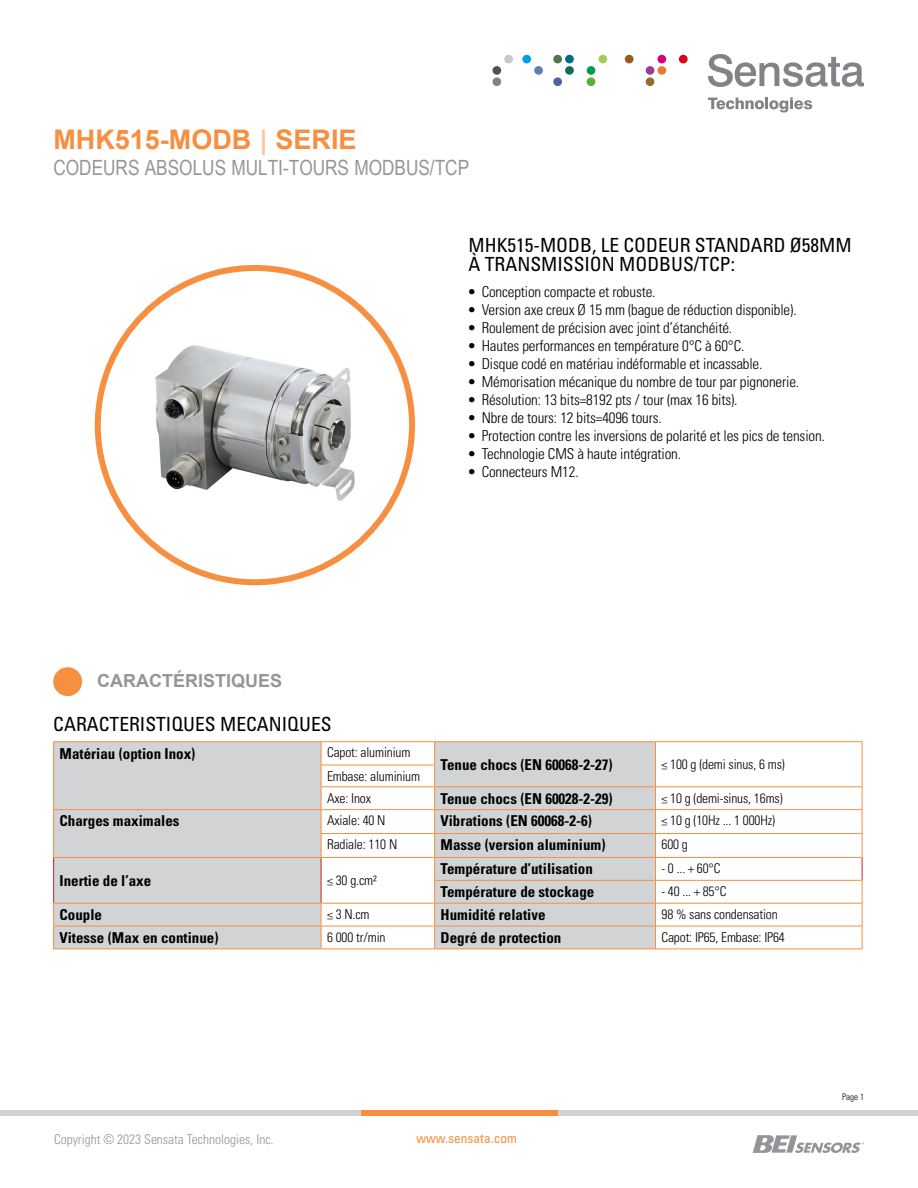
<style>
.page{position:relative;width:918px;height:1188px;background:#fff}
.page>*{position:absolute;margin:0;border:0;box-sizing:border-box;transform-origin:0 0}
.t1{font:700 27px "Arial";color:#f78f41}
.t2{font:21px "Arial Narrow";color:#939598}
.t3{font:condensed 19.5px/19.5px "Univers LT Pro";color:#000}
.t4{font:700 18px "Arial";color:#939598}
.t5{font:300 condensed 15px "Univers LT Pro";letter-spacing:-.01em;color:#000}
.t6{font:700 condensed 15px "Univers LT Pro";color:#000}
.t7{font:300 condensed 13.5px/21.8px "Univers LT Pro";letter-spacing:-.01em;color:#000}
.t8{font:300 condensed 13.5px "Univers LT Pro";color:#939598}
.t9{font:condensed 13.5px "Univers LT Pro";color:#f78f41}
.t10{font:300 condensed 9px "Univers LT Pro";color:#000}
.s1{color:#fbc7a0}
</style>
<div class="page">
<svg style="left:708px;top:54px;width:156px;height:33px"></svg>
<svg style="left:708px;top:97px;width:104px;height:15px"></svg>
<div style="left:492px;top:77px;width:9px;height:9px;background:#828287;border-radius:50%"></div>
<div style="left:522px;top:55px;width:9px;height:8px;background:#009eed;border-radius:50%"></div>
<div style="left:534px;top:66px;width:9px;height:9px;background:#5982b0;border-radius:50%"></div>
<div style="left:553px;top:55px;width:9px;height:8px;background:#4f784a;border-radius:50%"></div>
<div style="left:565px;top:55px;width:9px;height:8px;background:#006b87;border-radius:50%"></div>
<div style="left:565px;top:66px;width:9px;height:9px;background:#146b5c;border-radius:50%"></div>
<div style="left:553px;top:77px;width:9px;height:9px;background:#4f61ad;border-radius:50%"></div>
<div style="left:598px;top:55px;width:9px;height:8px;background:#a1cc52;border-radius:50%"></div>
<div style="left:587px;top:66px;width:8px;height:9px;background:#009e45;border-radius:50%"></div>
<div style="left:587px;top:77px;width:8px;height:9px;background:#59b030;border-radius:50%"></div>
<div style="left:657px;top:55px;width:9px;height:8px;background:#d9007a;border-radius:50%"></div>
<div style="left:646px;top:66px;width:8px;height:9px;background:#9c3d91;border-radius:50%"></div>
<div style="left:657px;top:66px;width:9px;height:9px;background:#e87a2b;border-radius:50%"></div>
<div style="left:646px;top:77px;width:8px;height:9px;background:#8c7029;border-radius:50%"></div>
<div style="left:679px;top:55px;width:9px;height:8px;background:#d90017;border-radius:50%"></div>
<div style="left:504px;top:55px;width:9px;height:8px;background:#c7c9cc;border-radius:50%"></div>
<div style="left:492px;top:66px;width:9px;height:9px;background:#525254;border-radius:50%"></div>
<div style="left:625px;top:55px;width:9px;height:8px;background:#995c1a;border-radius:50%"></div>
<div style="left:0;top:1110px;width:918px;height:6px;background:#d1d3d4"></div>
<div style="left:361px;top:1110px;width:197px;height:6px;background:#f78f41"></div>
<img style="left:127px;top:307px;width:256px;height:236px">
<div style="left:54px;top:742px;width:267px;height:207px;background:#d1d3d4"></div>
<svg style="left:435px;top:742px;width:220px;height:207px;background:#d1d1d1"></svg>
<hr style="left:53px;top:741px;width:268px;height:1px;background:#f78f41">
<hr style="left:321px;top:741px;width:114px;height:1px;background:#f78f41">
<hr style="left:321px;top:765px;width:114px;height:1px;background:#f78f41">
<hr style="left:656px;top:741px;width:206px;height:1px;background:#f78f41">
<hr style="left:53px;top:809px;width:268px;height:1px;background:#f78f41">
<hr style="left:53px;top:857px;width:268px;height:1px;background:#f78f41">
<hr style="left:321px;top:833px;width:114px;height:1px;background:#f78f41">
<hr style="left:435px;top:833px;width:221px;height:1px;background:#f78f41">
<hr style="left:656px;top:833px;width:206px;height:1px;background:#f78f41">
<hr style="left:321px;top:857px;width:114px;height:1px;background:#f78f41">
<hr style="left:435px;top:857px;width:221px;height:1px;background:#f78f41">
<hr style="left:656px;top:857px;width:206px;height:1px;background:#f78f41">
<hr style="left:321px;top:786px;width:114px;height:1px;background:#f78f41">
<hr style="left:435px;top:786px;width:221px;height:1px;background:#f78f41">
<hr style="left:656px;top:786px;width:206px;height:1px;background:#f78f41">
<hr style="left:321px;top:809px;width:114px;height:1px;background:#f78f41">
<hr style="left:435px;top:809px;width:221px;height:1px;background:#f78f41">
<hr style="left:656px;top:809px;width:206px;height:1px;background:#f78f41">
<hr style="left:434px;top:880px;width:222px;height:1px;background:#f78f41">
<hr style="left:656px;top:880px;width:206px;height:1px;background:#f78f41">
<hr style="left:53px;top:903px;width:268px;height:1px;background:#f78f41">
<hr style="left:321px;top:903px;width:114px;height:1px;background:#f78f41">
<hr style="left:435px;top:903px;width:221px;height:1px;background:#f78f41">
<hr style="left:656px;top:903px;width:206px;height:1px;background:#f78f41">
<hr style="left:53px;top:926px;width:268px;height:1px;background:#f78f41">
<svg style="left:53px;top:742px;width:1px;height:207px"></svg>
<hr style="left:321px;top:926px;width:114px;height:1px;background:#f78f41">
<svg style="left:321px;top:742px;width:1px;height:207px"></svg>
<hr style="left:435px;top:926px;width:221px;height:1px;background:#f78f41">
<hr style="left:656px;top:926px;width:206px;height:1px;background:#f78f41">
<svg style="left:862px;top:742px;width:1px;height:207px"></svg>
<hr style="left:53px;top:949px;width:268px;height:1px;background:#f78f41">
<hr style="left:321px;top:949px;width:114px;height:1px;background:#f78f41">
<hr style="left:656px;top:949px;width:206px;height:1px;background:#f78f41">
<hr style="left:435px;top:741px;width:221px;height:1px;background:#f78f41">
<svg style="left:434px;top:742px;width:1px;height:207px"></svg>
<svg style="left:655px;top:742px;width:1px;height:207px"></svg>
<hr style="left:435px;top:949px;width:221px;height:1px;background:#f78f41">
<div style="left:53px;top:667px;width:29px;height:29px;background:#f78f41;border-radius:50%"></div>
<svg style="left:753px;top:1135px;width:111px;height:18px"></svg>
<h1 class="t1" style="left:53px;top:122px;width:305px">MHK515-MODB <span class="s1">|</span> SERIE</h1>
<h2 class="t2" style="left:53px;top:152px;width:417px">CODEURS ABSOLUS MULTI-TOURS MODBUS/TCP</h2>
<h3 class="t3" style="left:469px;top:234px;width:385px">MHK515-MODB, LE CODEUR STANDARD Ø58MM<br>À TRANSMISSION MODBUS/TCP:</h3>
<p class="t5" style="left:468px;top:282px;width:189px">• Conception compacte et robuste.</p>
<p class="t5" style="left:468px;top:300px;width:330px">• Version axe creux Ø 15 mm (bague de réduction disponible).</p>
<p class="t5" style="left:468px;top:318px;width:265px">• Roulement de précision avec joint d’étanchéité.</p>
<p class="t5" style="left:468px;top:336px;width:278px">• Hautes performances en température 0°C à 60°C.</p>
<p class="t5" style="left:468px;top:354px;width:296px">• Disque codé en matériau indéformable et incassable.</p>
<p class="t5" style="left:468px;top:372px;width:332px">• Mémorisation mécanique du nombre de tour par pignonerie.</p>
<p class="t5" style="left:468px;top:390px;width:271px">• Résolution: 13 bits=8192 pts / tour (max 16 bits).</p>
<p class="t5" style="left:468px;top:408px;width:195px">• Nbre de tours: 12 bits=4096 tours.</p>
<p class="t5" style="left:468px;top:426px;width:358px">• Protection contre les inversions de polarité et les pics de tension.</p>
<p class="t5" style="left:468px;top:444px;width:214px">• Technologie CMS à haute intégration.</p>
<p class="t5" style="left:468px;top:462px;width:112px">• Connecteurs M12.</p>
<p class="t4" style="left:97px;top:669px;width:187px">CARACTÉRISTIQUES</p>
<h3 class="t3" style="left:53px;top:714px;width:280px">CARACTERISTIQUES MECANIQUES</h3>
<p class="t6" style="left:60px;top:744px;width:137px">Matériau (option Inox)</p>
<p class="t7" style="left:327px;top:741px;width:85px">Capot: aluminium</p>
<p class="t7" style="left:327px;top:764px;width:95px">Embase: aluminium<br>Axe: Inox</p>
<p class="t6" style="left:441px;top:755px;width:174px">Tenue chocs (EN 60068-2-27)</p>
<p class="t7" style="left:662px;top:753px;width:125px">≤ 100 g (demi sinus, 6 ms)</p>
<p class="t6" style="left:441px;top:789px;width:174px">Tenue chocs (EN 60028-2-29)</p>
<p class="t7" style="left:662px;top:786px;width:123px">≤ 10 g (demi-sinus, 16ms)</p>
<p class="t6" style="left:60px;top:812px;width:121px">Charges maximales</p>
<p class="t7" style="left:327px;top:809px;width:60px">Axiale: 40 N</p>
<p class="t6" style="left:441px;top:812px;width:153px">Vibrations (EN 60068-2-6)</p>
<p class="t7" style="left:662px;top:809px;width:115px">≤ 10 g (10Hz ... 1 000Hz)</p>
<p class="t7" style="left:327px;top:833px;width:72px">Radiale: 110 N</p>
<p class="t6" style="left:441px;top:836px;width:166px">Masse (version aluminium)</p>
<p class="t7" style="left:662px;top:833px;width:28px">600 g</p>
<p class="t6" style="left:60px;top:871px;width:93px">Inertie de l’axe</p>
<p class="t7" style="left:327px;top:869px;width:51px">≤ 30 g.cm²</p>
<p class="t6" style="left:441px;top:860px;width:154px">Température d’utilisation</p>
<p class="t7" style="left:662px;top:857px;width:61px">- 0 ... + 60°C</p>
<p class="t6" style="left:441px;top:883px;width:155px">Température de stockage</p>
<p class="t7" style="left:662px;top:880px;width:66px">- 40 ... + 85°C</p>
<p class="t6" style="left:60px;top:906px;width:44px">Couple</p>
<p class="t7" style="left:327px;top:903px;width:44px">≤ 3 N.cm</p>
<p class="t6" style="left:441px;top:906px;width:106px">Humidité relative</p>
<p class="t7" style="left:662px;top:903px;width:118px">98 % sans condensation</p>
<p class="t6" style="left:60px;top:928px;width:160px">Vitesse (Max en continue)</p>
<p class="t7" style="left:327px;top:925px;width:60px">6 000 tr/min</p>
<p class="t6" style="left:441px;top:928px;width:122px">Degré de protection</p>
<p class="t7" style="left:662px;top:925px;width:125px">Capot: IP65, Embase: IP64</p>
<p class="t8" style="left:54px;top:1130px;width:221px">Copyright © 2023 Sensata Technologies, Inc.</p>
<p class="t9" style="left:416px;top:1130px;width:102px">www.sensata.com</p>
<p class="t10" style="left:842px;top:1090px;width:23px">Page 1</p>
</div>
